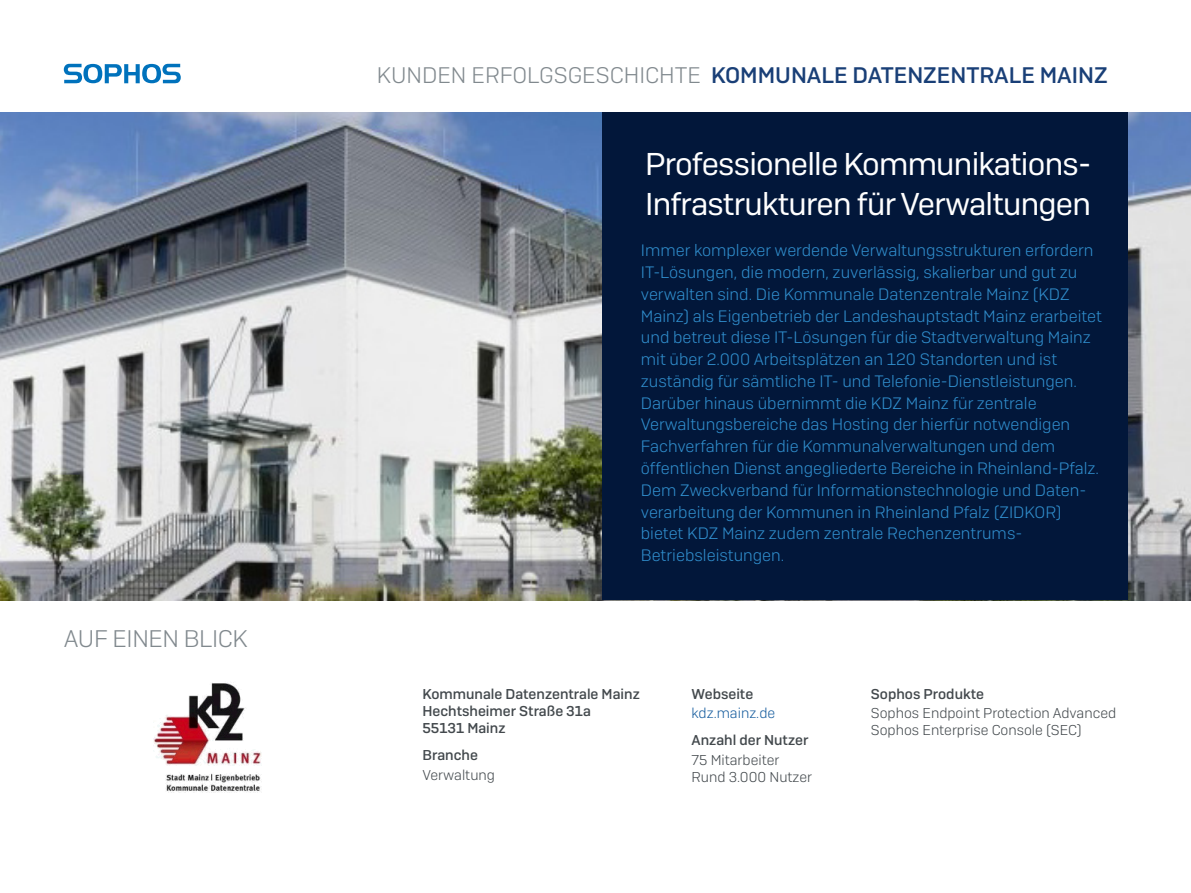
<style>
.page{position:relative;width:1191px;height:893px;background:#fff}
.page>*{position:absolute;margin:0;border:0;box-sizing:border-box;transform-origin:0 0}
.t1{font:31.5px/39.8px "Sophos Sans";letter-spacing:-.025em;color:#fff}
.t2{font:300 24px "Sophos Sans";letter-spacing:-.015em;color:#81898e}
.t3{font:500 22.5px "Sophos Sans";color:#193f77}
.Front_Page_Copy{font:300 16.5px/21.8px "Sophos Sans";color:#308ecd}
.t4{font:500 14.25px/17.1px "Sophos Sans";color:#43494d}
.Info_Copy{font:300 14.25px/17.1px "Sophos Sans";color:#43494d}
.Hyperlink{font:300 14.25px "Sophos Sans";color:#175d9e}
.s1{font-weight:300;color:#81898e}
</style>
<div class="page">
<svg style="left:64px;top:64px;width:117px;height:19px"></svg>
<img style="left:0;top:113px;width:1191px;height:487px">
<div style="left:602px;top:113px;width:525px;height:487px;background:#02173a"></div>
<img style="left:153px;top:683px;width:109px;height:110px">
<h2 class="t2" style="left:64px;top:625px;width:186px">AUF EINEN BLICK</h2>
<p class="t3" style="left:377px;top:62px;width:732px"><span class="s1">KUNDEN ERFOLGSGESCHICHTE</span> KOMMUNALE DATENZENTRALE MAINZ</p>
<p class="t1" style="left:645px;top:144px;width:447px">Professionelle Kommunikations-<br>Infrastrukturen für Verwaltungen</p>
<p class="Front_Page_Copy" style="left:641px;top:239px;width:462px">Immer komplexer werdende Verwaltungsstrukturen erfordern IT-Lösungen, die modern, zuverlässig, skalierbar und gut zu verwalten sind. Die Kommunale Datenzentrale Mainz (KDZ Mainz) als Eigenbetrieb der Landeshauptstadt Mainz erarbeitet und betreut diese IT-Lösungen für die Stadtverwaltung Mainz mit über 2.000 Arbeitsplätzen an 120 Standorten und ist zuständig für sämtliche IT- und Telefonie-Dienstleistungen.<br>Darüber hinaus übernimmt die KDZ Mainz für zentrale Verwaltungsbereiche das Hosting der hierfür notwendigen Fachverfahren für die Kommunalverwaltungen und dem öffentlichen Dienst angegliederte Bereiche in Rheinland-Pfalz.<br>Dem Zweckverband für Informationstechnologie und Daten&shy;verarbeitung der Kommunen in Rheinland Pfalz (ZIDKOR) bietet KDZ Mainz zudem zentrale Rechenzentrums-Betriebsleistungen.</p>
<p class="t4" style="left:422px;top:685px;width:219px">Kommunale Datenzentrale Mainz<br>Hechtsheimer Straße 31a<br>55131 Mainz</p>
<p class="t4" style="left:422px;top:747px;width:57px">Branche</p>
<p class="Info_Copy" style="left:422px;top:766px;width:74px">Verwaltung</p>
<p class="t4" style="left:691px;top:685px;width:63px">Webseite</p>
<p class="Hyperlink" style="left:691px;top:704px;width:85px">kdz.mainz.de</p>
<p class="t4" style="left:691px;top:732px;width:118px">Anzahl der Nutzer</p>
<p class="Info_Copy" style="left:691px;top:751px;width:122px">75 Mitarbeiter<br>Rund 3.000 Nutzer</p>
<p class="t4" style="left:871px;top:685px;width:115px">Sophos Produkte</p>
<p class="Info_Copy" style="left:871px;top:704px;width:247px">Sophos Endpoint Protection Advanced<br>Sophos Enterprise Console (SEC)</p>
</div>
